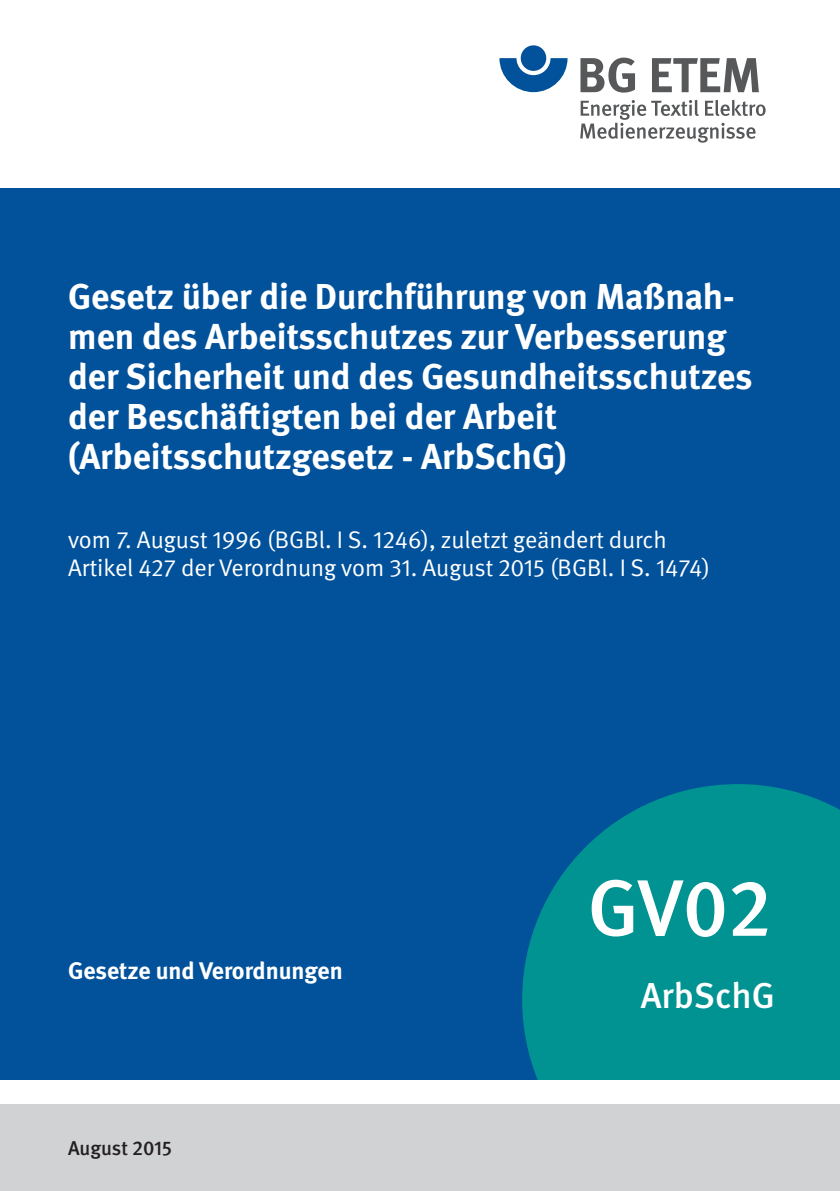
<style>
.page{position:relative;width:840px;height:1191px;background:#fff}
.page>*{position:absolute;margin:0;border:0;box-sizing:border-box;transform-origin:0 0}
.t1{font:500 80px "DGUV Meta";color:#fff}
.t2{font:700 36px/40px "DGUV Meta";color:#fff}
.t3{font:500 36px "DGUV Meta";color:#fff}
.t4{font:24px/28px "DGUV Meta";color:#fff}
.t5{font:700 24px "DGUV Meta";color:#fff}
.t6{font:500 20px "DGUV Meta";color:#231f20}
</style>
<div class="page">
<div style="left:0;top:189px;width:839px;height:891px;background:#01519b"></div>
<svg style="left:522px;top:784px;width:317px;height:296px;background:#008b92"></svg>
<div style="left:0;top:1104px;width:839px;height:87px;background:#d1d2d4"></div>
<svg style="left:499px;top:58px;width:68px;height:34px"></svg>
<div style="left:520px;top:45px;width:26px;height:26px;background:#01519b;border-radius:50%"></div>
<svg style="left:580px;top:58px;width:54px;height:35px"></svg>
<svg style="left:652px;top:58px;width:106px;height:34px"></svg>
<svg style="left:580px;top:100px;width:185px;height:43px"></svg>
<p class="t2" style="left:68px;top:278px;width:685px">Gesetz über die Durchführung von Maßnah&shy;men des Arbeitsschutzes zur Verbesserung der Sicherheit und des Gesundheitsschutzes der Beschäftigten bei der Arbeit (Arbeitsschutzgesetz - ArbSchG)</p>
<p class="t4" style="left:68px;top:526px;width:643px">vom 7. August 1996 (BGBl. I S. 1246), zuletzt geändert durch<br>Artikel 427 der Verordnung vom 31. August 2015 (BGBl. I S. 1474)</p>
<p class="t5" style="left:68px;top:956px;width:276px">Gesetze und Verordnungen</p>
<p class="t6" style="left:68px;top:1136px;width:105px">August 2015</p>
<h1 class="t1" style="left:587px;top:861px;width:186px">GV02</h1>
<p class="t3" style="left:640px;top:974px;width:135px">ArbSchG</p>
</div>
